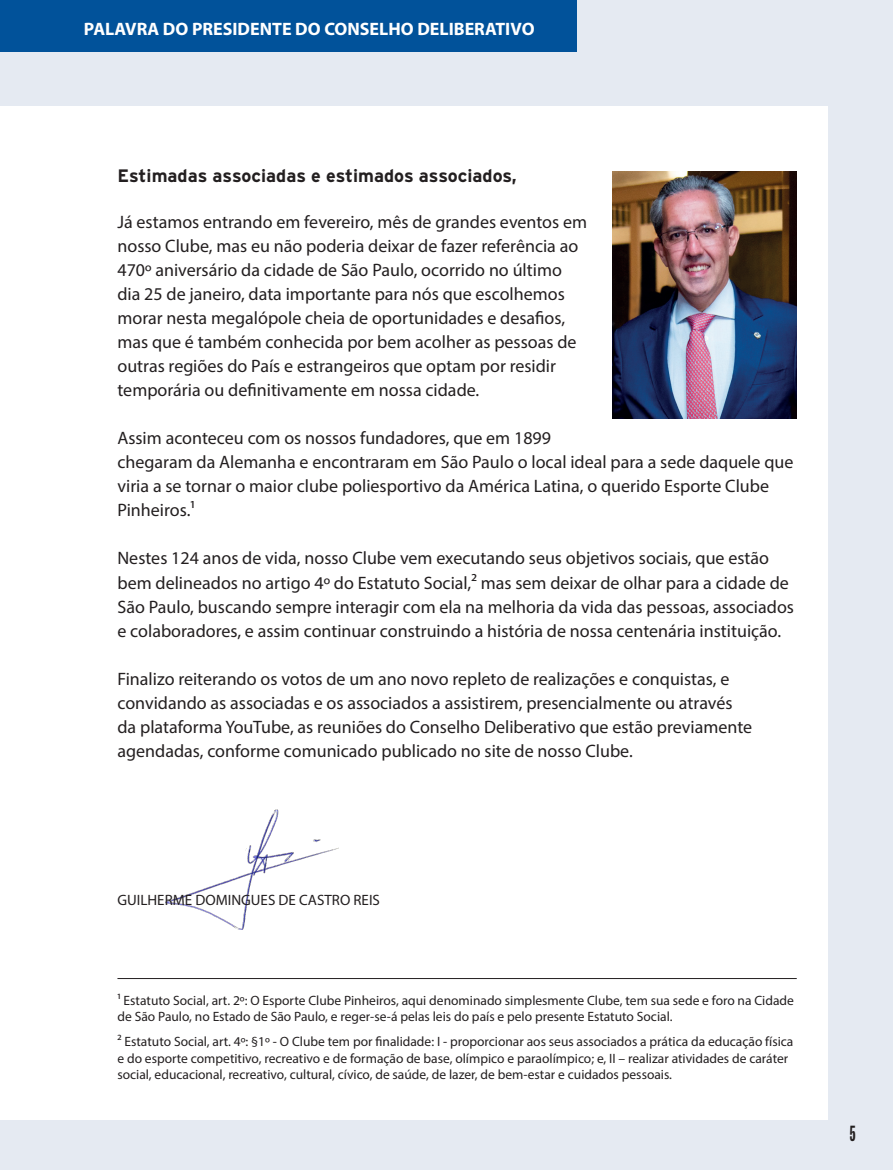
<style>
.page{position:relative;width:893px;height:1170px;background:#fff}
.page>*{position:absolute;margin:0;border:0;box-sizing:border-box;transform-origin:0 0}
.t1{font:500 extra-condensed 23.25px "Roc Grotesk";color:#231f20}
.t2{font:18px/24px "Myriad Pro";color:#231f20}
.t3{font:700 18px "Myriad Pro";color:#fff}
.t4{font:700 18px "Interstate";color:#231f20}
.t5{font:15px "Myriad Pro";color:#231f20}
.t6{font:13.5px/16.5px "Myriad Pro";color:#231f20}
</style>
<div class="page">
<div style="left:0;top:0;width:893px;height:1169px;background:#e5eaf2"></div>
<div style="left:0;top:106px;width:827px;height:1013px;background:#fff"></div>
<img style="left:165px;top:809px;width:173px;height:120px">
<img style="left:613px;top:171px;width:184px;height:247px">
<div style="left:0;top:0;width:576px;height:51px;background:#01529a"></div>
<hr style="left:117px;top:978px;width:680px;height:1px;background:#231f20">
<p class="t3" style="left:84px;top:17px;width:452px">PALAVRA DO PRESIDENTE DO CONSELHO DELIBERATIVO</p>
<p class="t4" style="left:117px;top:165px;width:401px">Estimadas associadas e estimados associados,</p>
<p class="t2" style="left:117px;top:210px;width:471px">Já estamos entrando em fevereiro, mês de grandes eventos em nosso Clube, mas eu não poderia deixar de fazer referência ao 470º aniversário da cidade de São Paulo, ocorrido no último dia 25 de janeiro, data importante para nós que escolhemos morar nesta megalópole cheia de oportunidades e desafios, mas que é também conhecida por bem acolher as pessoas de outras regiões do País e estrangeiros que optam por residir temporária ou definitivamente em nossa cidade.</p>
<p class="t2" style="left:117px;top:426px;width:677px">Assim aconteceu com os nossos fundadores, que em 1899<br>chegaram da Alemanha e encontraram em São Paulo o local ideal para a sede daquele que viria a se tornar o maior clube poliesportivo da América Latina, o querido Esporte Clube Pinheiros.1</p>
<p class="t2" style="left:117px;top:546px;width:678px">Nestes 124 anos de vida, nosso Clube vem executando seus objetivos sociais, que estão bem delineados no artigo 4º do Estatuto Social,2 mas sem deixar de olhar para a cidade de São Paulo, buscando sempre interagir com ela na melhoria da vida das pessoas, associados e colaboradores, e assim continuar construindo a história de nossa centenária instituição.</p>
<p class="t2" style="left:117px;top:666px;width:636px">Finalizo reiterando os votos de um ano novo repleto de realizações e conquistas, e convidando as associadas e os associados a assistirem, presencialmente ou através da plataforma YouTube, as reuniões do Conselho Deliberativo que estão previamente agendadas, conforme comunicado publicado no site de nosso Clube.</p>
<p class="t5" style="left:117px;top:891px;width:264px">GUILHERME DOMINGUES DE CASTRO REIS</p>
<p class="t6" style="left:117px;top:991px;width:678px">1 Estatuto Social, art. 2º: O Esporte Clube Pinheiros, aqui denominado simplesmente Clube, tem sua sede e foro na Cidade de São Paulo, no Estado de São Paulo, e reger-se-á pelas leis do país e pelo presente Estatuto Social.</p>
<p class="t6" style="left:117px;top:1033px;width:677px">2 Estatuto Social, art. 4º: §1º - O Clube tem por finalidade: I - proporcionar aos seus associados a prática da educação física e do esporte competitivo, recreativo e de formação de base, olímpico e paraolímpico; e, II – realizar atividades de caráter social, educacional, recreativo, cultural, cívico, de saúde, de lazer, de bem-estar e cuidados pessoais.</p>
<p class="t1" style="left:848px;top:1116px;width:8px">5</p>
<p class="t1" style="left:849px;top:1120px;width:8px">5</p>
</div>
